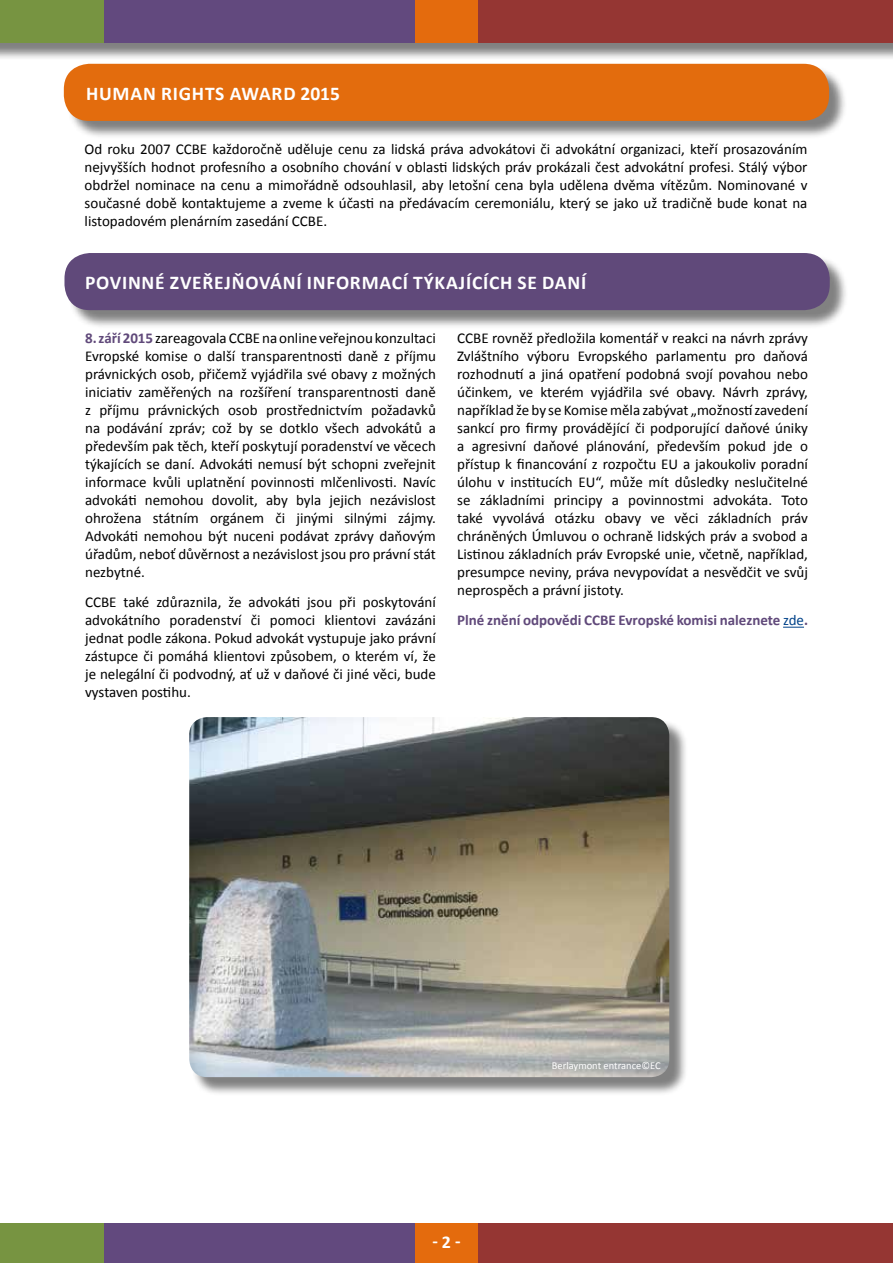
<style>
.page{position:relative;width:893px;height:1263px;background:#fff}
.page>*{position:absolute;margin:0;border:0;box-sizing:border-box;transform-origin:0 0}
.t1{font:700 19.5px "Calibri";letter-spacing:.04em;color:#fff}
.t2{font:700 18px "Calibri";color:#fff}
.t3{font:15px/18px "Calibri";color:#000;text-align:justify}
.t4{font:700 15px "Calibri";color:#60497a}
.t5{font:10.5px "Calibri";color:#fff}
.s1{font-weight:700;color:#60497a}
.s2{font-weight:400;color:#004289}
</style>
<div class="page">
<div style="left:478px;top:1223px;width:415px;height:40px;background:#953633"></div>
<div style="left:103px;top:1223px;width:312px;height:40px;background:#62497e"></div>
<div style="left:415px;top:1223px;width:63px;height:40px;background:#e46b0d"></div>
<div style="left:0;top:1223px;width:103px;height:40px;background:#779441"></div>
<div style="left:0;top:0;width:893px;height:61px;background:#000;opacity:.5"></div>
<div style="left:478px;top:0;width:415px;height:43px;background:#953633"></div>
<div style="left:103px;top:0;width:312px;height:43px;background:#62497e"></div>
<div style="left:415px;top:0;width:63px;height:43px;background:#e46b0d"></div>
<div style="left:0;top:0;width:103px;height:43px;background:#779441"></div>
<div style="left:67px;top:255px;width:781px;height:74px;background:#000;opacity:.5"></div>
<div style="left:64px;top:253px;width:766px;height:57px;background:#60497a;border-radius:26px"></div>
<div style="left:66px;top:66px;width:781px;height:74px;background:#000;opacity:.5"></div>
<div style="left:64px;top:64px;width:765px;height:57px;background:#e36c0d;border-radius:26px"></div>
<svg style="left:783px;top:627px;width:21px;height:1px"></svg>
<div style="left:191px;top:719px;width:497px;height:377px;background:#000;opacity:.5"></div>
<img style="left:189px;top:717px;width:480px;height:360px">
<h1 class="t1" style="left:86px;top:81px;width:255px">HUMAN RIGHTS AWARD 2015</h1>
<p class="t3" style="left:85px;top:140px;width:724px">Od roku 2007 CCBE každoročně uděluje cenu za lidská práva advokátovi či advokátní organizaci, kteří prosazováním nejvyšších hodnot profesního a osobního chování v oblasti lidských práv prokázali čest advokátní profesi. Stálý výbor obdržel nominace na cenu a mimořádně odsouhlasil, aby letošní cena byla udělena dvěma vítězům. Nominované v současné době kontaktujeme a zveme k účasti na předávacím ceremoniálu, který se jako už tradičně bude konat na listopadovém plenárním zasedání CCBE.</p>
<h1 class="t1" style="left:85px;top:270px;width:503px">POVINNÉ ZVEŘEJŇOVÁNÍ INFORMACÍ TÝKAJÍCÍCH SE DANÍ</h1>
<p class="t3" style="left:85px;top:329px;width:352px"><span class="s1">8. září 2015</span> zareagovala CCBE na online veřejnou konzultaci Evropské komise o další transparentnosti daně z příjmu právnických osob, přičemž vyjádřila své obavy z možných iniciativ zaměřených na rozšíření transparentnosti daně z příjmu právnických osob prostřednictvím požadavků na podávání zpráv; což by se dotklo všech advokátů a především pak těch, kteří poskytují poradenství ve věcech týkajících se daní. Advokáti nemusí být schopni zveřejnit informace kvůli uplatnění povinnosti mlčenlivosti. Navíc advokáti nemohou dovolit, aby byla jejich nezávislost ohrožena státním orgánem či jinými silnými zájmy.<br>Advokáti nemohou být nuceni podávat zprávy daňovým úřadům, neboť důvěrnost a nezávislost jsou pro právní stát nezbytné.</p>
<p class="t3" style="left:85px;top:593px;width:352px">CCBE také zdůraznila, že advokáti jsou při poskytování advokátního poradenství či pomoci klientovi zavázáni jednat podle zákona. Pokud advokát vystupuje jako právní zástupce či pomáhá klientovi způsobem, o kterém ví, že je nelegální či podvodný, ať už v daňové či jiné věci, bude vystaven postihu.</p>
<p class="t3" style="left:457px;top:329px;width:352px">CCBE rovněž předložila komentář v reakci na návrh zprávy Zvláštního výboru Evropského parlamentu pro daňová rozhodnutí a jiná opatření podobná svojí povahou nebo účinkem, ve kterém vyjádřila své obavy. Návrh zprávy, například že by se Komise měla zabývat „možností zavedení sankcí pro firmy provádějící či podporující daňové úniky a agresivní daňové plánování, především pokud jde o přístup k financování z rozpočtu EU a jakoukoliv poradní úlohu v institucích EU“, může mít důsledky neslučitelné se základními principy a povinnostmi advokáta. Toto také vyvolává otázku obavy ve věci základních práv chráněných Úmluvou o ochraně lidských práv a svobod a Listinou základních práv Evropské unie, včetně, například, presumpce neviny, práva nevypovídat a nesvědčit ve svůj neprospěch a právní jistoty.</p>
<p class="t4" style="left:457px;top:611px;width:352px">Plné znění odpovědi CCBE Evropské komisi naleznete <span class="s2">zde</span>.</p>
<p class="t5" style="left:552px;top:1059px;width:111px">Berlaymont entrance©EC</p>
<p class="t2" style="left:432px;top:1231px;width:30px">- 2 -</p>
</div>
